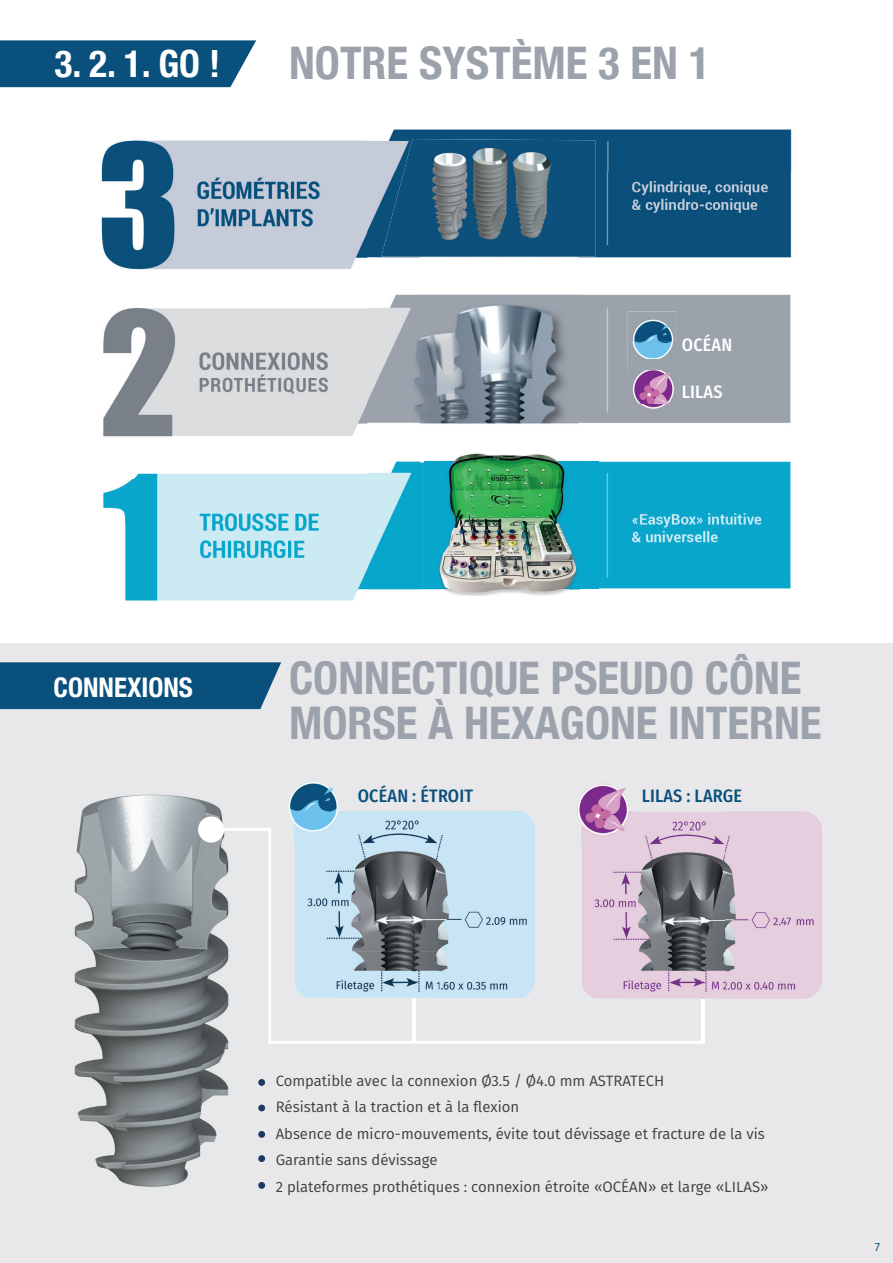
<style>
.page{position:relative;width:893px;height:1263px;background:#fff}
.page>*{position:absolute;margin:0;border:0;box-sizing:border-box;transform-origin:0 0}
.t1{font:700 condensed 45px/45px "Helvetica Neue";color:#9ca2ac}
.t2{font:700 condensed 37.5px "Helvetica Neue";color:#fff}
.t3{font:700 condensed 27px "Helvetica Neue";color:#fff}
.t4{font:500 18px "Fira Sans Condensed";letter-spacing:.01em;color:#09507c}
.t5{font:500 18px "Fira Sans Condensed";letter-spacing:.01em;color:#fff}
.t6{font:15px/26.5px "Fira Sans";color:#3e3e3f}
.t7{font:12px "Fira Sans";color:#0c4f79}
</style>
<div class="page">
<svg style="left:0;top:40px;width:256px;height:47px;background:#175a83"></svg>
<div style="left:0;top:643px;width:893px;height:620px;background:#e8e8ea"></div>
<div style="left:0;top:662px;width:281px;height:47px;background:#09507c"></div>
<img style="left:74px;top:794px;width:155px;height:393px">
<div style="left:198px;top:816px;width:26px;height:27px;background:#fff;border-radius:50%"></div>
<hr style="left:221px;top:828px;width:50px;height:3px;background:#fff">
<hr style="left:268px;top:1041px;width:436px;height:3px;background:#fff">
<hr style="left:268px;top:828px;width:3px;height:213px;background:#fff">
<hr style="left:413px;top:865px;width:3px;height:178px;background:#fff">
<hr style="left:702px;top:867px;width:3px;height:177px;background:#fff">
<img style="left:582px;top:812px;width:239px;height:186px">
<img style="left:702px;top:867px;width:3px;height:131px">
<img style="left:577px;top:783px;width:57px;height:62px">
<img style="left:582px;top:812px;width:52px;height:33px">
<svg style="left:259px;top:1079px;width:6px;height:6px"></svg>
<div style="left:258px;top:1079px;width:7px;height:7px;border:1px solid #1d3861;border-radius:50%"></div>
<svg style="left:259px;top:1105px;width:6px;height:6px"></svg>
<div style="left:258px;top:1105px;width:7px;height:6px;border:1px solid #1d3861;border-radius:50%"></div>
<div style="left:258px;top:1131px;width:7px;height:6px;border:1px solid #1d3861;border-radius:50%"></div>
<div style="left:258px;top:1155px;width:7px;height:7px;border:1px solid #1d3861;border-radius:50%"></div>
<img style="left:295px;top:811px;width:239px;height:187px">
<img style="left:413px;top:865px;width:3px;height:133px">
<img style="left:288px;top:781px;width:51px;height:63px">
<img style="left:295px;top:811px;width:48px;height:33px">
<img style="left:101px;top:140px;width:266px;height:461px">
<img style="left:367px;top:129px;width:425px;height:42px">
<img style="left:367px;top:171px;width:53px;height:419px">
<img style="left:578px;top:171px;width:214px;height:411px">
<img style="left:420px;top:257px;width:158px;height:222px">
<img style="left:420px;top:479px;width:17px;height:111px">
<img style="left:579px;top:582px;width:212px;height:8px">
<div style="left:730px;top:309px;width:8px;height:5px;background:#9aa2ab"></div>
<div style="left:629px;top:342px;width:145px;height:62px;background:#9aa2ab"></div>
<div style="left:258px;top:1182px;width:7px;height:6px;border:1px solid #1d3861;border-radius:50%"></div>
<div style="left:424px;top:462px;width:175px;height:127px;background:#06a6cd"></div>
<img style="left:437px;top:453px;width:142px;height:143px">
<svg style="left:381px;top:139px;width:214px;height:118px;background:#1a5982"></svg>
<img style="left:631px;top:369px;width:47px;height:48px">
<img style="left:627px;top:311px;width:49px;height:58px">
<img style="left:629px;top:342px;width:47px;height:27px">
<img style="left:631px;top:360px;width:45px;height:9px">
<img style="left:424px;top:151px;width:52px;height:96px">
<img style="left:462px;top:148px;width:49px;height:47px">
<img style="left:476px;top:195px;width:35px;height:47px">
<img style="left:462px;top:151px;width:14px;height:91px">
<img style="left:511px;top:150px;width:41px;height:89px">
<h2 class="t2" style="left:55px;top:33px;width:167px">3. 2. 1. GO !</h2>
<h1 class="t1" style="left:289px;top:38px;width:423px">NOTRE SYSTÈME 3 EN 1</h1>
<p class="t5" style="left:682px;top:331px;width:52px">OCÉAN</p>
<p class="t5" style="left:682px;top:378px;width:42px">LILAS</p>
<h3 class="t3" style="left:54px;top:665px;width:141px">CONNEXIONS</h3>
<h1 class="t1" style="left:289px;top:653px;width:534px">CONNECTIQUE PSEUDO CÔNE<br>MORSE À HEXAGONE INTERNE</h1>
<p class="t4" style="left:358px;top:782px;width:117px">OCÉAN : ÉTROIT</p>
<p class="t4" style="left:642px;top:782px;width:102px">LILAS : LARGE</p>
<p class="t6" style="left:276px;top:1067px;width:494px">Compatible avec la connexion Ø3.5 / Ø4.0 mm ASTRATECH<br>Résistant à la traction et à la flexion<br>Absence de micro-mouvements, évite tout dévissage et fracture de la vis Garantie sans dévissage<br>2 plateformes prothétiques : connexion étroite «OCÉAN» et large «LILAS»</p>
<p class="t7" style="left:875px;top:1238px;width:7px">7</p>
</div>
